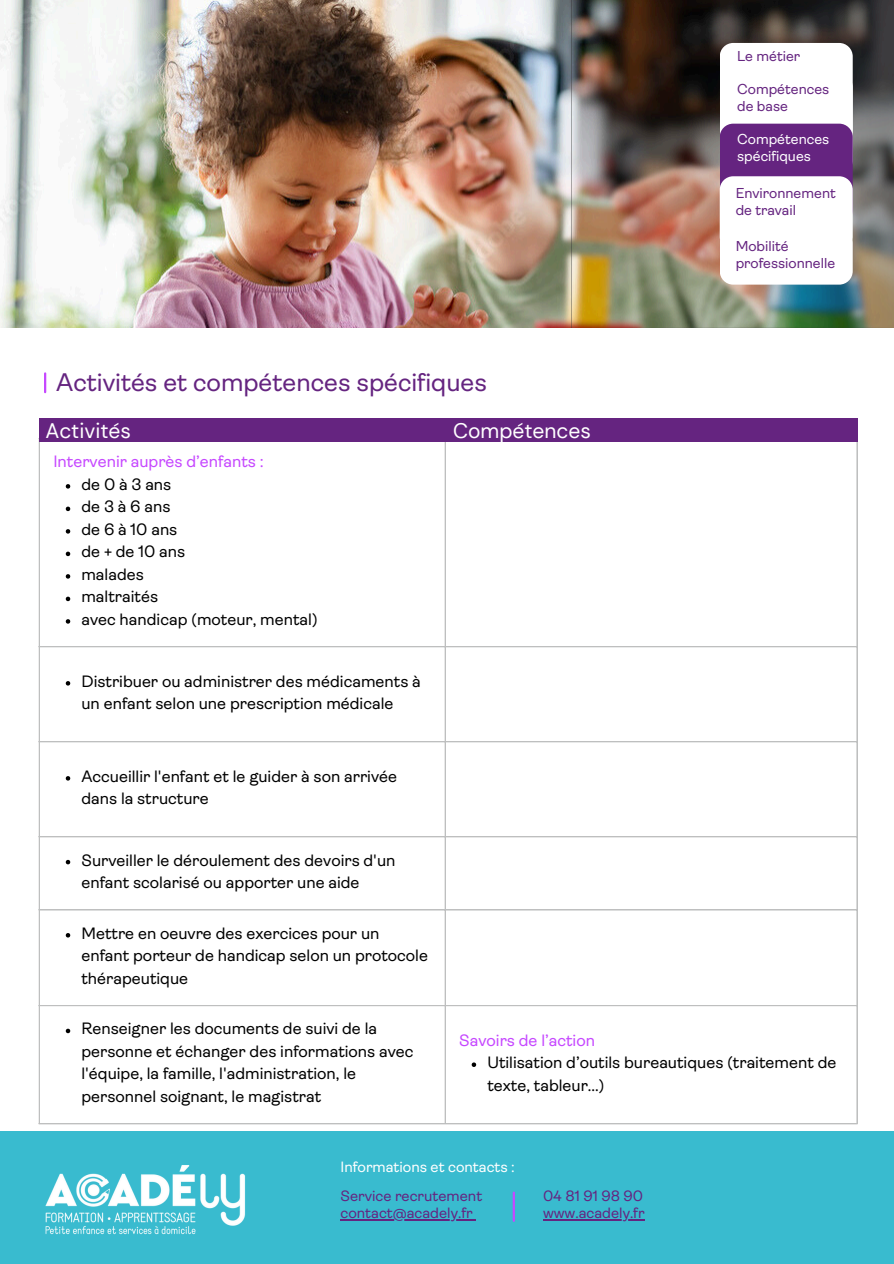
<style>
.page{position:relative;width:894px;height:1264px;background:#fff}
.page>*{position:absolute;margin:0;border:0;box-sizing:border-box;transform-origin:0 0}
.t1{font:25.5px "Ambit";color:#652480}
.t2{font:21px "DM Sans";color:#fff}
.t3{font:16.5px/22.5px "Ambit";color:#000}
.t4{font:16.5px "Ambit";color:#c648ff}
.t5{font:16.5px "Ambit";letter-spacing:.23em;color:#000}
.t6{font:15px "Ambit";color:#652480}
.t7{font:15px "Ambit";color:#fff}
.t8{font:14.4px/17px "Ambit";color:#652480}
.t9{font:14.4px/17px "Ambit";color:#fff}
</style>
<div class="page">
<div style="left:0;top:1131px;width:893px;height:132px;background:#39bbcf"></div>
<img style="left:45px;top:1165px;width:201px;height:70px">
<svg style="left:66px;top:484px;width:4px;height:4px"></svg>
<svg style="left:66px;top:506px;width:4px;height:5px"></svg>
<svg style="left:66px;top:529px;width:4px;height:4px"></svg>
<svg style="left:66px;top:551px;width:4px;height:5px"></svg>
<svg style="left:66px;top:574px;width:4px;height:4px"></svg>
<svg style="left:66px;top:596px;width:4px;height:5px"></svg>
<svg style="left:66px;top:619px;width:4px;height:4px"></svg>
<svg style="left:66px;top:681px;width:4px;height:4px"></svg>
<svg style="left:66px;top:776px;width:4px;height:4px"></svg>
<svg style="left:66px;top:859px;width:4px;height:5px"></svg>
<svg style="left:66px;top:933px;width:4px;height:4px"></svg>
<svg style="left:66px;top:1028px;width:4px;height:5px"></svg>
<svg style="left:471px;top:1062px;width:5px;height:4px"></svg>
<hr style="left:39px;top:439px;width:1px;height:684px;background:#bebfbf">
<hr style="left:444px;top:439px;width:1px;height:684px;background:#bebfbf">
<hr style="left:856px;top:439px;width:1px;height:684px;background:#bebfbf">
<hr style="left:39px;top:646px;width:818px;height:1px;background:#bebfbf">
<hr style="left:39px;top:741px;width:818px;height:1px;background:#bebfbf">
<hr style="left:39px;top:836px;width:818px;height:1px;background:#bebfbf">
<hr style="left:39px;top:909px;width:818px;height:1px;background:#bebfbf">
<hr style="left:39px;top:1005px;width:818px;height:1px;background:#bebfbf">
<hr style="left:39px;top:1123px;width:818px;height:1px;background:#bebfbf">
<div style="left:39px;top:418px;width:818px;height:24px;background:#652480"></div>
<svg style="left:44px;top:373px;width:2px;height:19px"></svg>
<img style="left:0;top:0;width:571px;height:327px">
<img style="left:571px;top:0;width:322px;height:328px">
<div style="left:719px;top:43px;width:133px;height:100px;background:#fff;border-radius:14px"></div>
<div style="left:719px;top:74px;width:133px;height:100px;background:#fff;border-radius:14px"></div>
<div style="left:719px;top:124px;width:133px;height:100px;background:#652480;border-radius:14px"></div>
<div style="left:719px;top:176px;width:133px;height:74px;background:#fff;border-radius:14px"></div>
<div style="left:719px;top:229px;width:133px;height:55px;background:#fff;border-radius:14px"></div>
<hr style="left:512px;top:1192px;width:3px;height:28px;background:#c648ff">
<hr style="left:543px;top:1219px;width:101px;height:1px;background:#652480">
<hr style="left:340px;top:1219px;width:132px;height:1px;background:#652480">
<p class="t1" style="left:56px;top:372px;width:432px">Activités et compétences spécifiques</p>
<p class="t2" style="left:45px;top:417px;width:87px">Activités</p>
<p class="t2" style="left:453px;top:417px;width:139px">Compétences</p>
<p class="t4" style="left:53px;top:455px;width:212px">Intervenir auprès d’enfants :</p>
<p class="t5" style="left:81px;top:477px;width:91px">de0à3ans</p>
<p class="t5" style="left:81px;top:500px;width:90px">de3à6ans</p>
<p class="t3" style="left:81px;top:519px;width:97px">de 6 à 10 ans</p>
<p class="t3" style="left:81px;top:542px;width:105px">de + de 10 ans</p>
<p class="t3" style="left:81px;top:564px;width:64px">malades</p>
<p class="t3" style="left:81px;top:587px;width:78px">maltraités</p>
<h1 class="t3" style="left:81px;top:609px;width:238px">avec handicap (moteur, mental)</h1>
<h2 class="t3" style="left:81px;top:671px;width:341px">Distribuer ou administrer des médicaments à un enfant selon une prescription médicale</h2>
<h2 class="t3" style="left:81px;top:766px;width:317px">Accueillir l'enfant et le guider à son arrivée dans la structure</h2>
<p class="t8" style="left:737px;top:49px;width:64px">Le métier</p>
<p class="t8" style="left:737px;top:82px;width:94px">Compétences de base</p>
<p class="t9" style="left:737px;top:132px;width:94px">Compétences spécifiques</p>
<p class="t8" style="left:735px;top:186px;width:102px">Environnement de travail</p>
<p class="t8" style="left:735px;top:239px;width:101px">Mobilité professionnelle</p>
<p class="t3" style="left:81px;top:850px;width:315px">Surveiller le déroulement des devoirs d'un enfant scolarisé ou apporter une aide</p>
<p class="t3" style="left:81px;top:923px;width:348px">Mettre en oeuvre des exercices pour un enfant porteur de handicap selon un protocole thérapeutique</p>
<p class="t3" style="left:81px;top:1018px;width:333px">Renseigner les documents de suivi de la personne et échanger des informations avec l'équipe, la famille, l'administration, le personnel soignant, le magistrat</p>
<p class="t4" style="left:459px;top:1033px;width:137px">Savoirs de l’action</p>
<p class="t3" style="left:487px;top:1052px;width:350px">Utilisation d’outils bureautiques (traitement de texte, tableur...)</p>
<p class="t7" style="left:340px;top:1160px;width:176px">Informations et contacts :</p>
<p class="t6" style="left:340px;top:1189px;width:143px">Service recrutement</p>
<p class="t6" style="left:340px;top:1206px;width:134px">contact@acadely.fr</p>
<p class="t6" style="left:543px;top:1189px;width:102px">04 81 91 98 90</p>
<p class="t6" style="left:543px;top:1206px;width:103px">www.acadely.fr</p>
</div>
